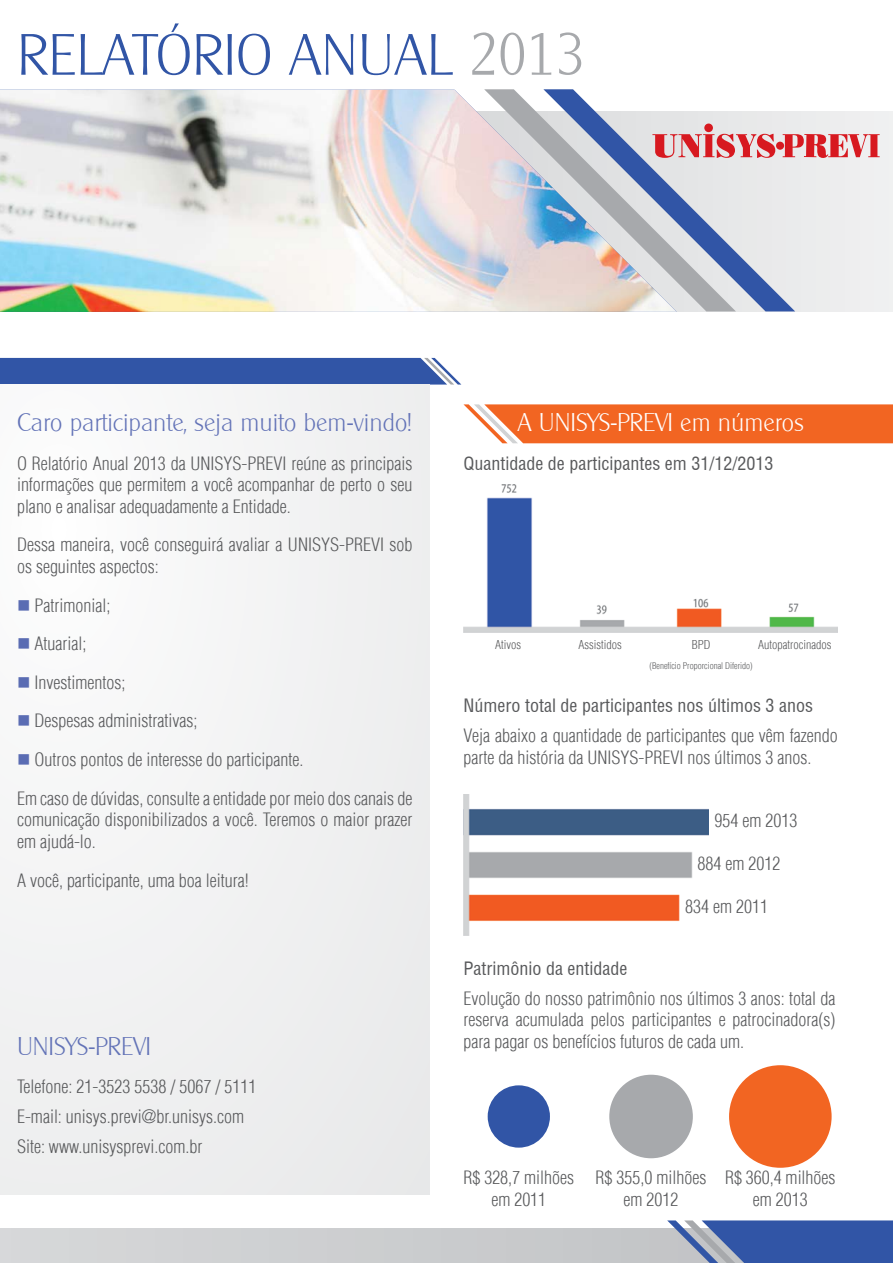
<style>
.page{position:relative;width:893px;height:1263px;background:#fff}
.page>*{position:absolute;margin:0;border:0;box-sizing:border-box;transform-origin:0 0}
.t1{font:300 58.5px "Clearly Gothic";color:#3155a6}
.t2{font:300 25.5px "Clearly Gothic";color:#6373b7}
.t3{font:300 25.5px "Clearly Gothic";color:#fff}
.t4{font:300 condensed 18px/21.6px "Helvetica";color:#58595b}
.t5{font:condensed 18px "Helvetica";color:#58595b}
.t6{font:300 condensed 12px "Helvetica";color:#58595b}
.t7{font:300 condensed 9px "Helvetica";color:#58595b}
.s1{font-size:60px;color:#a7a9ac}
.s2{color:#5a6cb3}
</style>
<div class="page">
<div style="left:0;top:1229px;width:893px;height:34px;background:#cdced0"></div>
<svg style="left:667px;top:1220px;width:226px;height:43px"></svg>
<div style="left:0;top:112px;width:893px;height:199px;background:#ededee"></div>
<img style="left:0;top:90px;width:677px;height:222px">
<svg style="left:484px;top:89px;width:59px;height:222px;background:#d3d1d7"></svg>
<svg style="left:543px;top:89px;width:252px;height:222px"></svg>
<svg style="left:0;top:358px;width:461px;height:27px;background:#4162ac"></svg>
<div style="left:0;top:385px;width:429px;height:809px;background:#f1f2f2"></div>
<svg style="left:463px;top:404px;width:430px;height:39px;background:#f27236"></svg>
<img style="left:464px;top:794px;width:244px;height:141px">
<div style="left:488px;top:1085px;width:62px;height:62px;background:#3155a6;border-radius:50%"></div>
<div style="left:609px;top:1075px;width:84px;height:83px;background:#a7a9ac;border-radius:50%"></div>
<div style="left:729px;top:1065px;width:103px;height:103px;background:#f26522;border-radius:50%"></div>
<img style="left:464px;top:485px;width:374px;height:148px">
<svg style="left:652px;top:124px;width:228px;height:34px"></svg>
<h1 class="t1" style="left:17px;top:23px;width:569px">RELATÓRIO ANUAL <span class="s1">2013</span></h1>
<h2 class="t2" style="left:17px;top:408px;width:396px">Caro participante, seja muito bem-vindo!</h2>
<p class="t4" style="left:17px;top:452px;width:397px;text-align:justify">O Relatório Anual 2013 da UNISYS-PREVI reúne as principais informações que permitem a você acompanhar de perto o seu plano e analisar adequadamente a Entidade.</p>
<p class="t4" style="left:17px;top:534px;width:397px">Dessa maneira, você conseguirá avaliar a UNISYS-PREVI sob os seguintes aspectos:</p>
<p class="t4" style="left:17px;top:594px;width:95px"><span class="s2">■</span> Patrimonial;</p>
<p class="t4" style="left:17px;top:633px;width:71px"><span class="s2">■</span> Atuarial;</p>
<p class="t4" style="left:17px;top:671px;width:110px"><span class="s2">■</span> Investimentos;</p>
<p class="t4" style="left:17px;top:710px;width:182px"><span class="s2">■</span> Despesas administrativas;</p>
<p class="t4" style="left:17px;top:740px;width:397px;line-height:38.5px"><span class="s2">■</span> Outros pontos de interesse do participante.<br>Em caso de dúvidas, consulte a entidade por meio dos canais de</p>
<p class="t4" style="left:17px;top:809px;width:397px">comunicação disponibilizados a você. Teremos o maior prazer em ajudá-lo.</p>
<p class="t4" style="left:17px;top:869px;width:233px">A você, participante, uma boa leitura!</p>
<h2 class="t2" style="left:17px;top:1032px;width:136px">UNISYS-PREVI</h2>
<p class="t4" style="left:17px;top:1071px;width:241px;line-height:30.2px">Telefone: 21-3523 5538 / 5067 / 5111<br>E-mail: unisys.previ@br.unisys.com<br>Site: www.unisysprevi.com.br</p>
<h2 class="t3" style="left:517px;top:408px;width:288px">A UNISYS-PREVI em números</h2>
<p class="t5" style="left:463px;top:452px;width:311px">Quantidade de participantes em 31/12/2013</p>
<p class="t6" style="left:495px;top:637px;width:27px">Ativos</p>
<p class="t6" style="left:579px;top:637px;width:45px">Assistidos</p>
<p class="t6" style="left:692px;top:637px;width:20px">BPD</p>
<p class="t6" style="left:758px;top:637px;width:75px">Autopatrocinados</p>
<p class="t7" style="left:650px;top:660px;width:105px">(Benefício Proporcional Diferido)</p>
<p class="t5" style="left:464px;top:694px;width:351px">Número total de participantes nos últimos 3 anos</p>
<p class="t4" style="left:464px;top:725px;width:376px">Veja abaixo a quantidade de participantes que vêm fazendo parte da história da UNISYS-PREVI nos últimos 3 anos.</p>
<p class="t4" style="left:714px;top:809px;width:84px">954 em 2013</p>
<p class="t4" style="left:697px;top:853px;width:84px">884 em 2012</p>
<p class="t4" style="left:685px;top:896px;width:84px">834 em 2011</p>
<p class="t5" style="left:464px;top:957px;width:165px">Patrimônio da entidade</p>
<p class="t4" style="left:464px;top:987px;width:374px;text-align:justify">Evolução do nosso patrimônio nos últimos 3 anos: total da reserva acumulada pelos participantes e patrocinadora(s) para pagar os benefícios futuros de cada um.</p>
<p class="t4" style="left:464px;top:1167px;width:112px;text-align:center">R$ 328,7 milhões em 2011</p>
<p class="t4" style="left:596px;top:1167px;width:112px;text-align:center">R$ 355,0 milhões em 2012</p>
<p class="t4" style="left:725px;top:1167px;width:112px;text-align:center">R$ 360,4 milhões em 2013</p>
</div>
